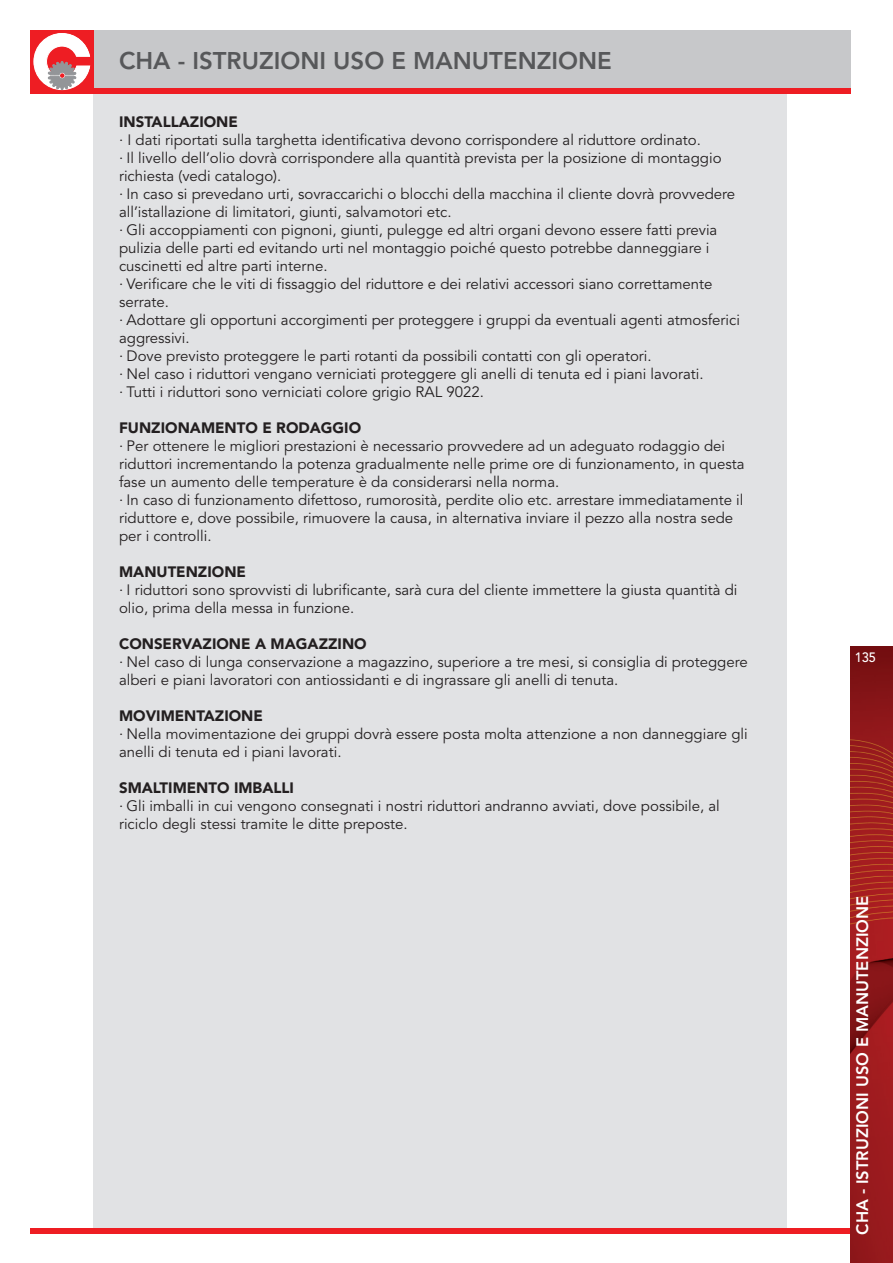
<style>
.page{position:relative;width:893px;height:1263px;background:#fff}
.page>*{position:absolute;margin:0;border:0;box-sizing:border-box;transform-origin:0 0}
.t1{font:800 24px "Avenir LT Std";color:#57585a}
.t2{font:800 16.5px "Avenir LT Std";color:#fff}
.t3{font:15px/18px "Avenir LT Std";color:#231f20}
.t4{font:900 15px "Avenir LT Std";color:#231f20}
.t5{font:500 13.5px "Avenir LT Std";color:#fff;scale:.95 1}
</style>
<div class="page">
<div style="left:94px;top:30px;width:693px;height:1203px;background:#e1e2e4"></div>
<div style="left:30px;top:1228px;width:828px;height:5px;background:#ee1d23"></div>
<img style="left:850px;top:646px;width:43px;height:617px">
<div style="left:30px;top:30px;width:820px;height:64px;background:#c7c8ca"></div>
<div style="left:30px;top:30px;width:64px;height:64px;background:#ee1d23"></div>
<svg style="left:33px;top:33px;width:58px;height:57px"></svg>
<div style="left:93px;top:88px;width:757px;height:6px;background:#ee1d23"></div>
<h1 class="t1" style="left:119px;top:46px;width:494px">CHA - ISTRUZIONI USO E MANUTENZIONE</h1>
<p class="t4" style="left:119px;top:112px;width:120px">INSTALLAZIONE</p>
<p class="t3" style="left:119px;top:131px;width:622px">· I dati riportati sulla targhetta identificativa devono corrispondere al riduttore ordinato.<br>· Il livello dell’olio dovrà corrispondere alla quantità prevista per la posizione di montaggio richiesta (vedi catalogo).<br>· In caso si prevedano urti, sovraccarichi o blocchi della macchina il cliente dovrà provvedere all’istallazione di limitatori, giunti, salvamotori etc.<br>· Gli accoppiamenti con pignoni, giunti, pulegge ed altri organi devono essere fatti previa pulizia delle parti ed evitando urti nel montaggio poiché questo potrebbe danneggiare i cuscinetti ed altre parti interne.<br>· Verificare che le viti di fissaggio del riduttore e dei relativi accessori siano correttamente serrate.<br>· Adottare gli opportuni accorgimenti per proteggere i gruppi da eventuali agenti atmosferici aggressivi.<br>· Dove previsto proteggere le parti rotanti da possibili contatti con gli operatori.<br>· Nel caso i riduttori vengano verniciati proteggere gli anelli di tenuta ed i piani lavorati.<br>· Tutti i riduttori sono verniciati colore grigio RAL 9022.</p>
<p class="t4" style="left:119px;top:418px;width:244px">FUNZIONAMENTO E RODAGGIO</p>
<p class="t3" style="left:119px;top:437px;width:627px">· Per ottenere le migliori prestazioni è necessario provvedere ad un adeguato rodaggio dei riduttori incrementando la potenza gradualmente nelle prime ore di funzionamento, in questa fase un aumento delle temperature è da considerarsi nella norma.<br>· In caso di funzionamento difettoso, rumorosità, perdite olio etc. arrestare immediatamente il riduttore e, dove possibile, rimuovere la causa, in alternativa inviare il pezzo alla nostra sede per i controlli.</p>
<p class="t4" style="left:119px;top:562px;width:128px">MANUTENZIONE</p>
<p class="t3" style="left:119px;top:581px;width:620px">· I riduttori sono sprovvisti di lubrificante, sarà cura del cliente immettere la giusta quantità di olio, prima della messa in funzione.</p>
<p class="t4" style="left:119px;top:634px;width:249px">CONSERVAZIONE A MAGAZZINO</p>
<p class="t3" style="left:119px;top:653px;width:630px">· Nel caso di lunga conservazione a magazzino, superiore a tre mesi, si consiglia di proteggere alberi e piani lavoratori con antiossidanti e di ingrassare gli anelli di tenuta.</p>
<p class="t4" style="left:119px;top:706px;width:145px">MOVIMENTAZIONE</p>
<p class="t3" style="left:119px;top:725px;width:630px">· Nella movimentazione dei gruppi dovrà essere posta molta attenzione a non danneggiare gli anelli di tenuta ed i piani lavorati.</p>
<p class="t4" style="left:119px;top:778px;width:176px">SMALTIMENTO IMBALLI</p>
<p class="t3" style="left:119px;top:797px;width:602px">· Gli imballi in cui vengono consegnati i nostri riduttori andranno avviati, dove possibile, al riciclo degli stessi tramite le ditte preposte.</p>
<p class="t5" style="left:855px;top:650px;width:24px">135</p>
<p class="t2" style="left:853px;top:1234px;width:340px;rotate:-90deg">CHA - ISTRUZIONI USO E MANUTENZIONE</p>
</div>
